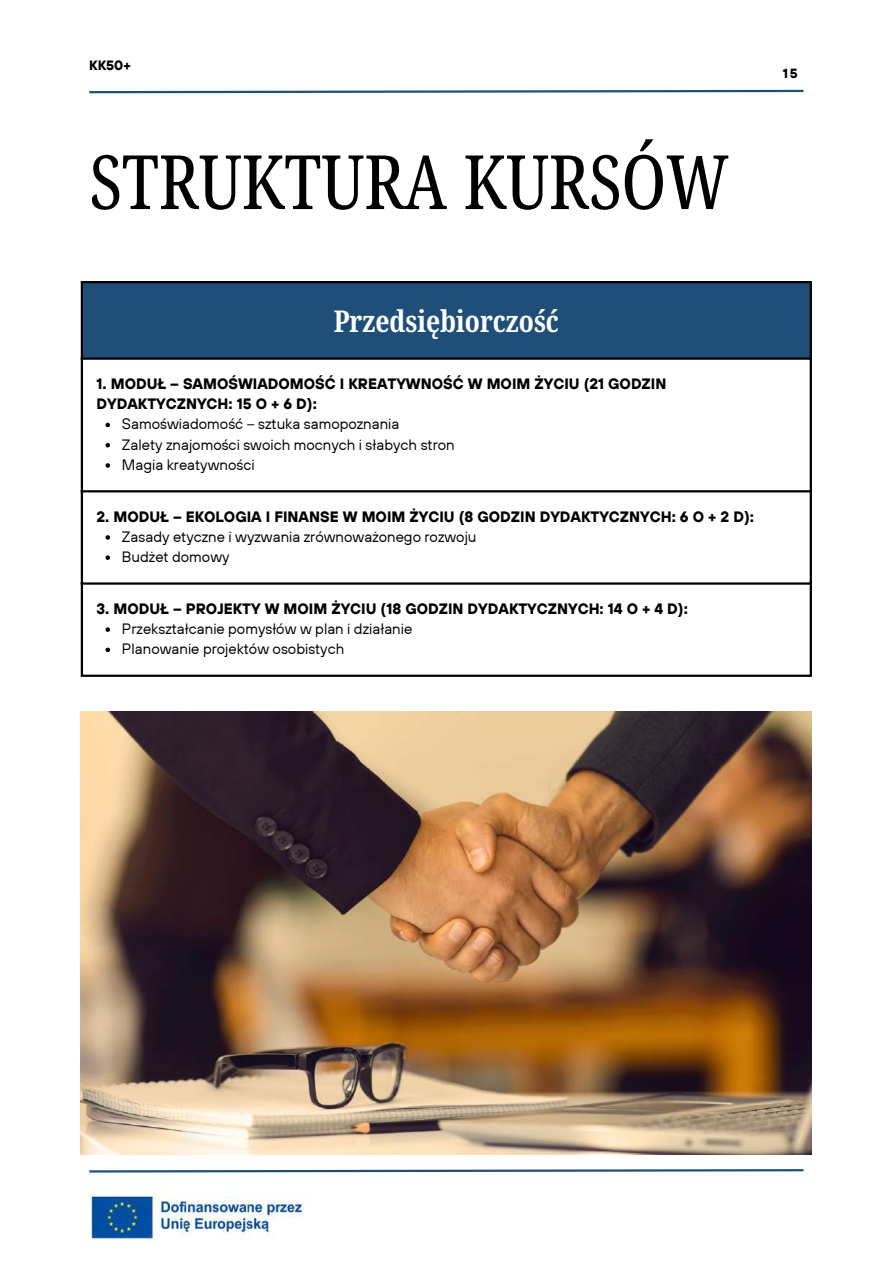
<style>
.page{position:relative;width:893px;height:1264px;background:#fff}
.page>*{position:absolute;margin:0;border:0;box-sizing:border-box;transform-origin:0 0}
.t1{font:extra-condensed 75px "Noto Serif Ethiopic";color:#000001}
.t2{font:700 extra-condensed 30px "Noto Serif Ethiopic";color:#fff}
.t3{font:15px/20.2px "TT Hoves";color:#000}
.t4{font:700 15px/20.2px "TT Hoves";color:#000}
.t5{font:700 13.5px "TT Hoves";color:#000001}
.t6{font:700 13.2px "TT Hoves";color:#000001}
</style>
<div class="page">
<svg style="left:89px;top:89px;width:715px;height:5px"></svg>
<div style="left:82px;top:282px;width:729px;height:77px;background:#1f4e79"></div>
<svg style="left:105px;top:423px;width:5px;height:4px"></svg>
<svg style="left:105px;top:443px;width:5px;height:4px"></svg>
<svg style="left:105px;top:463px;width:5px;height:4px"></svg>
<svg style="left:105px;top:535px;width:5px;height:4px"></svg>
<svg style="left:105px;top:555px;width:5px;height:5px"></svg>
<svg style="left:105px;top:627px;width:5px;height:5px"></svg>
<svg style="left:105px;top:647px;width:5px;height:5px"></svg>
<hr style="left:81px;top:283px;width:2px;height:391px;background:#000">
<hr style="left:809px;top:283px;width:2px;height:391px;background:#000">
<hr style="left:81px;top:281px;width:730px;height:2px;background:#000">
<hr style="left:81px;top:357px;width:730px;height:3px;background:#000">
<hr style="left:81px;top:490px;width:730px;height:2px;background:#000">
<hr style="left:81px;top:582px;width:730px;height:2px;background:#000">
<hr style="left:81px;top:674px;width:730px;height:3px;background:#000">
<svg style="left:89px;top:1169px;width:715px;height:4px"></svg>
<img style="left:81px;top:711px;width:730px;height:443px">
<img style="left:89px;top:1194px;width:220px;height:45px">
<p class="t5" style="left:89px;top:57px;width:43px">KK50+</p>
<h1 class="t1" style="left:89px;top:129px;width:640px">STRUKTURA KURSÓW</h1>
<p class="t6" style="left:782px;top:65px;width:16px">15</p>
<h2 class="t2" style="left:334px;top:299px;width:227px">Przedsiębiorczość</h2>
<p class="t4" style="left:96px;top:373px;width:571px">1. MODUŁ – SAMOŚWIADOMOŚĆ I KREATYWNOŚĆ W MOIM ŻYCIU (21 GODZIN<br>DYDAKTYCZNYCH: 15 O + 6 D):</p>
<p class="t3" style="left:122px;top:414px;width:334px">Samoświadomość – sztuka samopoznania<br>Zalety znajomości swoich mocnych i słabych stron<br>Magia kreatywności</p>
<p class="t4" style="left:96px;top:506px;width:659px">2. MODUŁ – EKOLOGIA I FINANSE W MOIM ŻYCIU (8 GODZIN DYDAKTYCZNYCH: 6 O + 2 D):</p>
<p class="t3" style="left:122px;top:526px;width:356px">Zasady etyczne i wyzwania zrównoważonego rozwoju<br>Budżet domowy</p>
<p class="t4" style="left:96px;top:598px;width:593px">3. MODUŁ – PROJEKTY W MOIM ŻYCIU (18 GODZIN DYDAKTYCZNYCH: 14 O + 4 D):</p>
<p class="t3" style="left:122px;top:618px;width:292px">Przekształcanie pomysłów w plan i działanie<br>Planowanie projektów osobistych</p>
</div>
